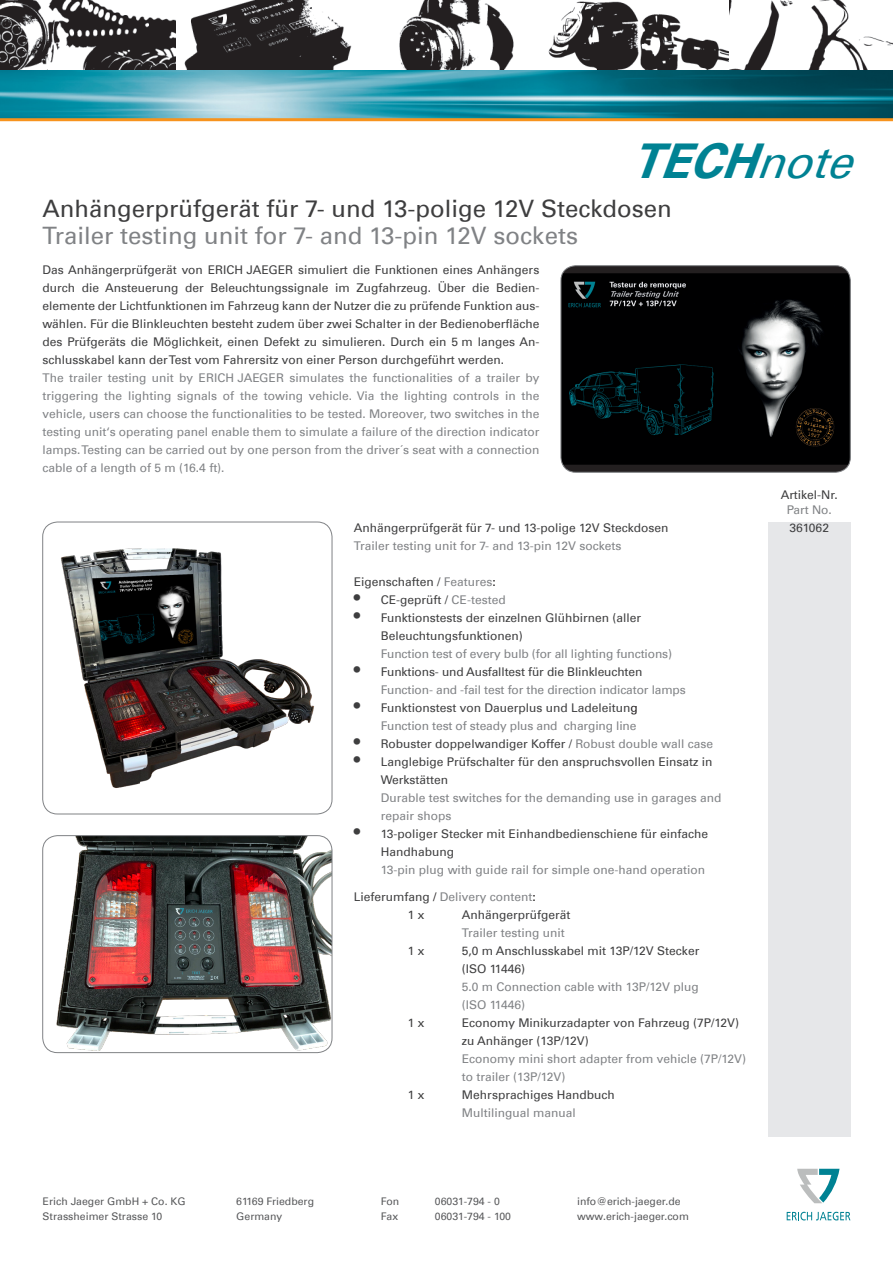
<style>
.page{position:relative;width:893px;height:1263px;background:#fff}
.page>*{position:absolute;margin:0;border:0;box-sizing:border-box;transform-origin:0 0}
.t1{font:italic 700 48px "Univers Com 65";color:#008293}
.t2{font:24px "Univers Com 55 Roman";color:#3e3e3f}
.t3{font:24px "Univers Com 55 Roman";color:#808285}
.t4{font:12px/18px "Univers Com 55 Roman";color:#3e3e3f}
.t5{font:12px/18px "Univers Com 55 Roman";color:#808285}
.Adresse{font:10.5px "Univers Com 55 Roman";color:#57585a}
.s1{font-family:"Univers Com 55 Roman";font-weight:400;font-size:45px}
.s2{color:#808285}
.s3{color:#231f20}
.s4{font-size:18px}
.s5{font-size:18px;color:#3e3e3f}
.s6{color:#3e3e3f}
</style>
<div class="page">
<div style="left:768px;top:522px;width:82px;height:614px;background:#e6e7e9"></div>
<img style="left:43px;top:530px;width:289px;height:276px">
<div style="left:43px;top:522px;width:289px;height:292px;border:1px solid #808285;border-radius:15px"></div>
<img style="left:43px;top:836px;width:289px;height:216px">
<div style="left:43px;top:835px;width:289px;height:218px;border:1px solid #808285;border-radius:15px"></div>
<div style="left:561px;top:266px;width:289px;height:206px;background:#231f20;border-radius:15px"></div>
<img style="left:561px;top:273px;width:289px;height:192px">
<div style="left:561px;top:265px;width:289px;height:207px;border:1px solid #808285;border-radius:15px"></div>
<svg style="left:797px;top:1169px;width:42px;height:34px"></svg>
<svg style="left:787px;top:1212px;width:63px;height:8px"></svg>
<img style="left:0;top:0;width:893px;height:118px">
<hr style="left:0;top:118px;width:893px;height:3px;background:#f7931d">
<p class="t1" style="left:631px;top:132px;width:241px">TECH<span class="s1">note</span></p>
<p class="t2" style="left:43px;top:194px;width:631px">Anhängerprüfgerät für 7- und 13-polige 12V Steckdosen</p>
<p class="t3" style="left:43px;top:221px;width:537px">Trailer testing unit for 7- and 13-pin 12V sockets</p>
<p class="t4" style="left:43px;top:261px;width:498px;text-align:justify">Das Anhängerprüfgerät von ERICH JAEGER simuliert die Funktionen eines Anhängers durch die Ansteuerung der Beleuchtungssignale im Zugfahrzeug. Über die Bedien&shy;elemente der Lichtfunktionen im Fahrzeug kann der Nutzer die zu prüfende Funktion aus&shy;wählen. Für die Blinkleuchten besteht zudem über zwei Schalter in der Bedienoberfläche des Prüfgeräts die Möglichkeit, einen Defekt zu simulieren. Durch ein 5 m langes An&shy;schlusskabel kann der Test vom Fahrersitz von einer Person durchgeführt werden.</p>
<p class="t5" style="left:43px;top:369px;width:498px;text-align:justify">The trailer testing unit by ERICH JAEGER simulates the functionalities of a trailer by triggering the lighting signals of the towing vehicle. Via the lighting controls in the vehicle, users can choose the functionalities to be tested. Moreover, two switches in the testing unit‘s operating panel enable them to simulate a failure of the direction indicator lamps. Testing can be carried out by one person from the driver´s seat with a connection cable of a length of 5 m (16.4 ft).</p>
<p class="t4" style="left:354px;top:519px;width:316px">Anhängerprüfgerät für 7- und 13-polige 12V Steckdosen<br><span class="s2">Trailer testing unit for 7- and 13-pin 12V sockets</span></p>
<p class="t4" style="left:354px;top:573px;width:143px">Eigenschaften / <span class="s2">Features</span><span class="s3">:</span></p>
<p class="t4" style="left:354px;top:591px;width:153px"><span class="s4">•</span> CE-geprüft / <span class="s2">CE-tested</span></p>
<p class="t4" style="left:381px;top:609px;width:293px;text-indent:-27px"><span class="s4">•</span> Funktionstests der einzelnen Glühbirnen (aller<br>Beleuchtungsfunktionen)<br><span class="s2">Function test of every bulb (for all lighting functions)</span></p>
<p class="t5" style="left:381px;top:663px;width:306px;text-indent:-27px"><span class="s5">•</span> <span class="s6">Funktions- und Ausfalltest für die Blinkleuchten<br></span>Function- and -fail test for the direction indicator lamps</p>
<p class="t5" style="left:354px;top:699px;width:285px;text-align:right"><span class="s5">•</span> <span class="s6">Funktionstest von Dauerplus und Ladeleitun</span><span class="s3">g<br></span>Function test of steady plus and charging line</p>
<p class="t4" style="left:354px;top:735px;width:361px"><span class="s4">•</span> Robuster doppelwandiger Koffer / <span class="s2">Robust double wall case</span></p>
<p class="t4" style="left:381px;top:753px;width:342px;text-indent:-27px"><span class="s4">•</span> Langlebige Prüfschalter für den anspruchsvollen Einsatz in Werkstätten<br><span class="s2">Durable test switches for the demanding use in garages and repair shops</span></p>
<p class="t4" style="left:381px;top:825px;width:329px;text-indent:-27px"><span class="s4">•</span> 13-poliger Stecker mit Einhandbedienschiene für einfache<br>Handhabung<br><span class="s2">13-pin plug with guide rail for simple one-hand operation</span></p>
<p class="t5" style="left:408px;top:888px;width:130px;text-indent:-54px"><span class="s6">Lieferumfang</span> <span class="s3">/</span> Delivery content<span class="s3">:<br></span><span class="s6">1 x</span></p>
<p class="t4" style="left:462px;top:906px;width:110px">Anhängerprüfgerät</p>
<p class="t5" style="left:462px;top:924px;width:104px">Trailer testing unit</p>
<p class="Adresse" style="left:43px;top:1195px;width:145px">Erich Jaeger GmbH + Co. KG</p>
<p class="Adresse" style="left:43px;top:1210px;width:121px">Strassheimer Strasse 10</p>
<p class="Adresse" style="left:236px;top:1195px;width:79px">61169 Friedberg</p>
<p class="Adresse" style="left:236px;top:1210px;width:47px">Germany</p>
<p class="t4" style="left:408px;top:942px;width:18px">1 x</p>
<p class="t4" style="left:462px;top:942px;width:239px">5,0 m Anschlusskabel mit 13P/12V Stecker</p>
<p class="t4" style="left:462px;top:960px;width:65px">(ISO 11446)</p>
<p class="t5" style="left:462px;top:978px;width:238px">5.0 m Connection cable with 13P/12V plug</p>
<p class="t5" style="left:462px;top:996px;width:65px">(ISO 11446)</p>
<p class="t4" style="left:408px;top:1014px;width:18px">1 x</p>
<p class="t4" style="left:462px;top:1014px;width:279px">Economy Minikurzadapter von Fahrzeug (7P/12V)</p>
<p class="t4" style="left:462px;top:1032px;width:128px">zu Anhänger (13P/12V)</p>
<p class="t5" style="left:462px;top:1050px;width:286px">Economy mini short adapter from vehicle (7P/12V)</p>
<p class="t5" style="left:462px;top:1068px;width:105px">to trailer (13P/12V)</p>
<p class="t4" style="left:408px;top:1086px;width:18px">1 x</p>
<p class="t4" style="left:462px;top:1086px;width:154px">Mehrsprachiges Handbuch</p>
<p class="t5" style="left:462px;top:1104px;width:115px">Multilingual manual</p>
<p class="Adresse" style="left:381px;top:1195px;width:20px">Fon</p>
<p class="Adresse" style="left:435px;top:1195px;width:66px">06031-794 - 0</p>
<p class="Adresse" style="left:381px;top:1210px;width:19px">Fax</p>
<p class="Adresse" style="left:435px;top:1210px;width:78px">06031-794 - 100</p>
<p class="Adresse" style="left:577px;top:1195px;width:105px">info@erich-jaeger.de</p>
<p class="Adresse" style="left:577px;top:1210px;width:113px">www.erich-jaeger.com</p>
<p class="t4" style="left:781px;top:485px;width:59px">Artikel-Nr.</p>
<p class="t5" style="left:787px;top:500px;width:47px">Part No.</p>
<p class="t4" style="left:789px;top:519px;width:41px">361062</p>
</div>
